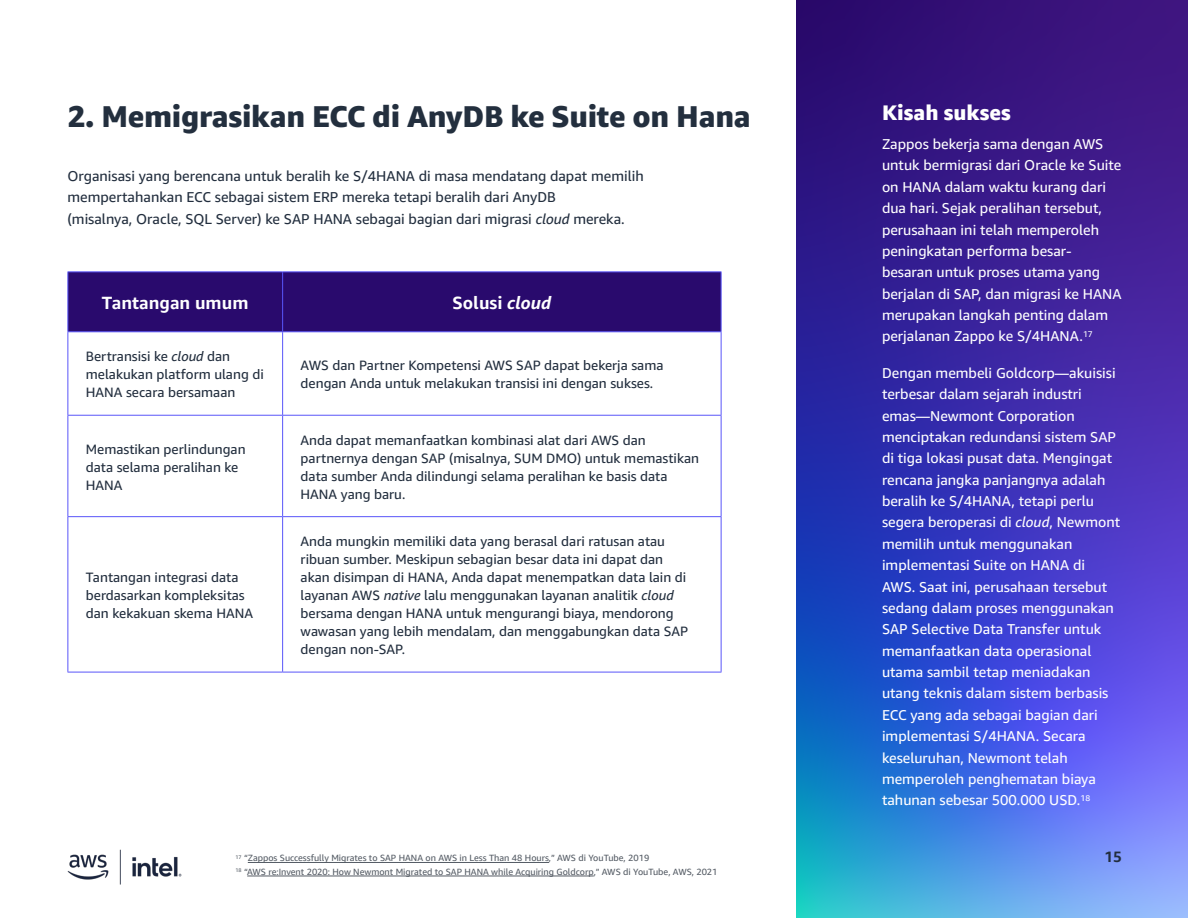
<style>
.page{position:relative;width:1188px;height:918px;background:#fff}
.page>*{position:absolute;margin:0;border:0;box-sizing:border-box;transform-origin:0 0}
.Subhead_1{font:800 30px "Amazon Ember";letter-spacing:-.01em;color:#232f3e}
.Subhead_2{font:800 21px "Amazon Ember";color:#fff}
.t1{font:700 17.7px "Amazon Ember";color:#fff}
.t2{font:700 15px "Amazon Ember";color:#222e3e}
.Body{font:14.25px/21.5px "Amazon Ember";color:#fff}
.Body-2{font:14.25px/21.3px "Amazon Ember";color:#222e3e}
.Body-3{font:13.5px/18px "Amazon Ember";color:#222e3e}
.Reference_Links{font:9px "Amazon Ember";color:#545b64}
.s1{font-style:italic}
</style>
<div class="page">
<svg style="left:796px;top:0;width:392px;height:918px;background:#3c3db3"></svg>
<div style="left:69px;top:273px;width:652px;height:58px;background:#290a6d"></div>
<hr style="left:68px;top:272px;width:215px;height:1px;background:#5955f9">
<hr style="left:68px;top:272px;width:1px;height:59px;background:#5955f9">
<hr style="left:283px;top:272px;width:439px;height:1px;background:#5955f9">
<hr style="left:282px;top:272px;width:1px;height:59px;background:#5955f9">
<hr style="left:721px;top:272px;width:1px;height:59px;background:#5955f9">
<hr style="left:68px;top:517px;width:1px;height:155px;background:#5955f9">
<hr style="left:282px;top:517px;width:1px;height:155px;background:#5955f9">
<hr style="left:721px;top:517px;width:1px;height:155px;background:#5955f9">
<hr style="left:68px;top:672px;width:215px;height:1px;background:#5955f9">
<hr style="left:283px;top:672px;width:439px;height:1px;background:#5955f9">
<hr style="left:68px;top:331px;width:215px;height:1px;background:#5955f9">
<hr style="left:68px;top:332px;width:1px;height:83px;background:#5955f9">
<hr style="left:283px;top:331px;width:439px;height:1px;background:#5955f9">
<hr style="left:282px;top:332px;width:1px;height:83px;background:#5955f9">
<hr style="left:721px;top:332px;width:1px;height:83px;background:#5955f9">
<hr style="left:68px;top:415px;width:215px;height:1px;background:#5955f9">
<hr style="left:68px;top:416px;width:1px;height:100px;background:#5955f9">
<hr style="left:283px;top:415px;width:439px;height:1px;background:#5955f9">
<hr style="left:282px;top:416px;width:1px;height:100px;background:#5955f9">
<hr style="left:721px;top:416px;width:1px;height:100px;background:#5955f9">
<hr style="left:68px;top:516px;width:215px;height:1px;background:#5955f9">
<hr style="left:283px;top:516px;width:439px;height:1px;background:#5955f9">
<hr style="left:248px;top:862px;width:301px;height:1px;background:#545b64">
<hr style="left:247px;top:876px;width:347px;height:1px;background:#545b64">
<img style="left:67px;top:849px;width:115px;height:36px">
<p class="Subhead_1" style="left:68px;top:97px;width:685px">2. Memigrasikan ECC di AnyDB ke Suite on Hana</p>
<p class="Body-2" style="left:68px;top:165px;width:578px">Organisasi yang berencana untuk beralih ke S/4HANA di masa mendatang dapat memilih mempertahankan ECC sebagai sistem ERP mereka tetapi beralih dari AnyDB<br>(misalnya, Oracle, SQL Server) ke SAP HANA sebagai bagian dari migrasi <span class="s1">cloud</span> mereka.</p>
<p class="t1" style="left:102px;top:292px;width:148px">Tantangan umum</p>
<p class="t1" style="left:452px;top:292px;width:100px">Solusi <span class="s1">cloud</span></p>
<p class="Body-3" style="left:86px;top:348px;width:179px">Bertransisi ke <span class="s1">cloud</span> dan melakukan platform ulang di<br>HANA secara bersamaan</p>
<p class="Body-3" style="left:301px;top:357px;width:364px">AWS dan Partner Kompetensi AWS SAP dapat bekerja sama dengan Anda untuk melakukan transisi ini dengan sukses.</p>
<p class="Body-3" style="left:86px;top:440px;width:161px">Memastikan perlindungan data selama peralihan ke<br>HANA</p>
<p class="Body-3" style="left:301px;top:431px;width:400px">Anda dapat memanfaatkan kombinasi alat dari AWS dan partnernya dengan SAP (misalnya, SUM DMO) untuk memastikan data sumber Anda dilindungi selama peralihan ke basis data HANA yang baru.</p>
<p class="Body-3" style="left:86px;top:568px;width:169px">Tantangan integrasi data berdasarkan kompleksitas dan kekakuan skema HANA</p>
<p class="Body-3" style="left:301px;top:532px;width:389px">Anda mungkin memiliki data yang berasal dari ratusan atau ribuan sumber. Meskipun sebagian besar data ini dapat dan akan disimpan di HANA, Anda dapat menempatkan data lain di layanan AWS <span class="s1">native</span> lalu menggunakan layanan analitik <span class="s1">cloud </span>bersama dengan HANA untuk mengurangi biaya, mendorong wawasan yang lebih mendalam, dan menggabungkan data SAP dengan non-SAP.</p>
<p class="Reference_Links" style="left:236px;top:853px;width:415px"><sup>17</sup> “Zappos Successfully Migrates to SAP HANA on AWS in Less Than 48 Hours,” AWS di YouTube, 2019</p>
<p class="Reference_Links" style="left:236px;top:866px;width:484px"><sup>18</sup> “AWS re:Invent 2020: How Newmont Migrated to SAP HANA while Acquiring Goldcorp,” AWS di YouTube, AWS, 2021</p>
<p class="Subhead_2" style="left:882px;top:99px;width:130px">Kisah sukses</p>
<p class="Body" style="left:882px;top:133px;width:241px">Zappos bekerja sama dengan AWS untuk bermigrasi dari Oracle ke Suite on HANA dalam waktu kurang dari dua hari. Sejak peralihan tersebut, perusahaan ini telah memperoleh peningkatan performa besar&shy;besaran untuk proses utama yang berjalan di SAP, dan migrasi ke HANA merupakan langkah penting dalam perjalanan Zappo ke S/4HANA.<sup>17</sup></p>
<p class="Body" style="left:882px;top:362px;width:240px">Dengan membeli Goldcorp—akuisisi terbesar dalam sejarah industri emas—Newmont Corporation menciptakan redundansi sistem SAP di tiga lokasi pusat data. Mengingat rencana jangka panjangnya adalah beralih ke S/4HANA, tetapi perlu segera beroperasi di <span class="s1">cloud</span>, Newmont memilih untuk menggunakan implementasi Suite on HANA di<br>AWS. Saat ini, perusahaan tersebut sedang dalam proses menggunakan<br>SAP Selective Data Transfer untuk memanfaatkan data operasional utama sambil tetap meniadakan utang teknis dalam sistem berbasis<br>ECC yang ada sebagai bagian dari implementasi S/4HANA. Secara keseluruhan, Newmont telah memperoleh penghematan biaya tahunan sebesar 500.000 USD.<sup>18</sup></p>
<p class="t2" style="left:1105px;top:847px;width:19px">15</p>
</div>
